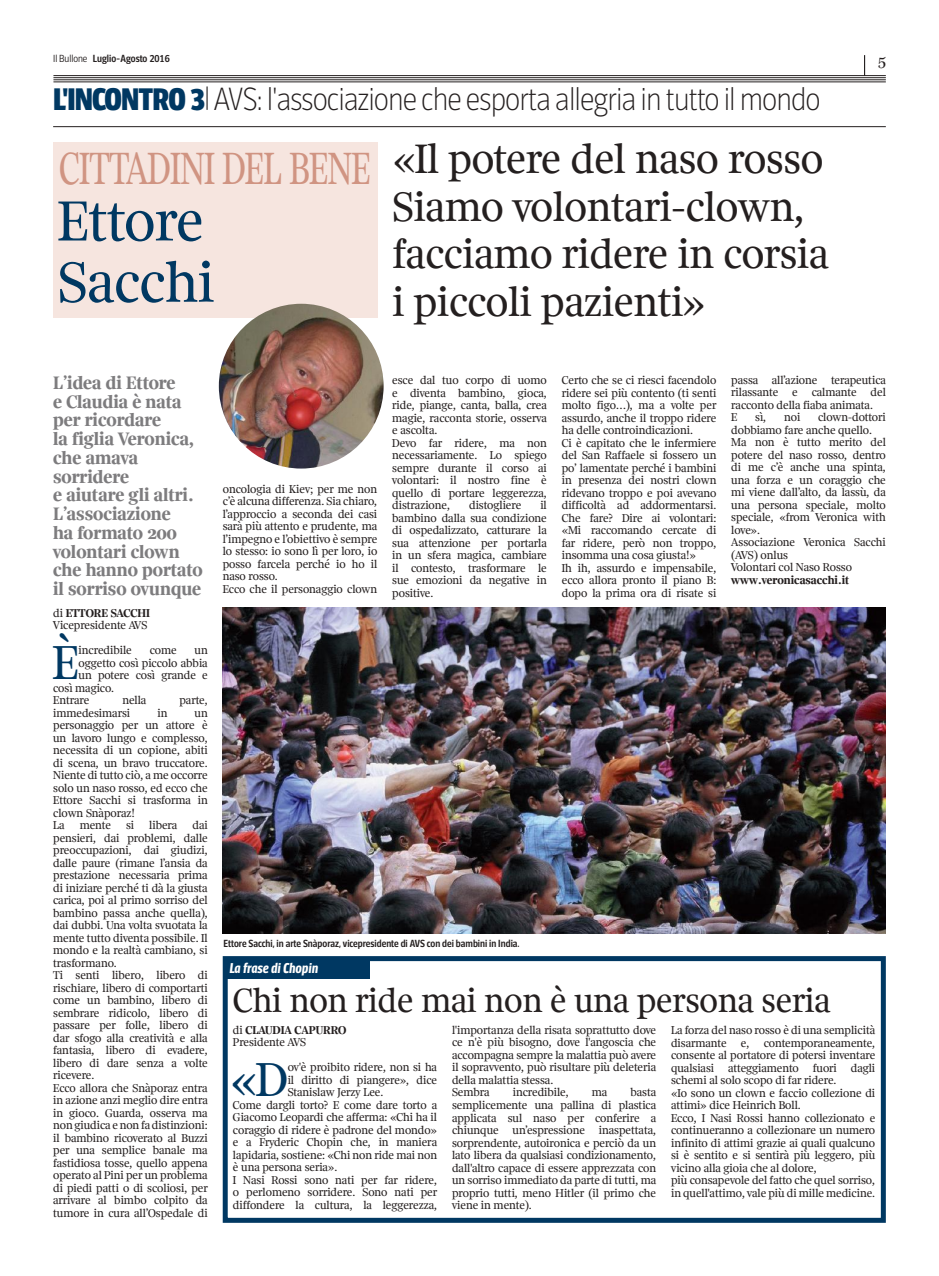
<style>
.page{position:relative;width:939px;height:1276px;background:#fff}
.page>*{position:absolute;margin:0;border:0;box-sizing:border-box;transform-origin:0 0}
.t1{font:300 58.75px/61.2px "Solferino Text";color:#003862}
.t2{font:300 49.62px "Solferino Text";color:#003862}
.t3{font:300 47px "Solferino Text";color:#d09482;scale:.76 1}
.t4{font:300 42.75px/47.5px "Solferino Text";color:#241f1f}
.t5{font:300 35px "Solferino Text";color:#241f1f}
.t6{font:100 31.25px "Brera Condensed";letter-spacing:-.01em;color:#241f1f}
.t7{font:700 18.75px/18.8px "Solferino Text";color:#7d7c7e}
.t8{font:300 16.25px "Solferino Text";color:#241f1f}
.t9{font:italic 800 13.75px "Brera Condensed";color:#fff}
.t10{font:300 11.88px/12.5px "Solferino Text";color:#241f1f}
.t11{font:700 11.88px "Solferino Text";color:#241f1f}
.t12{font:700 10px "Brera Condensed";color:#241f1f}
.s1{font-weight:300}
.s2{font-weight:900;font-size:30px;color:#003862}
.s3{font-weight:700}
</style>
<div class="page">
<hr style="left:53px;top:82px;width:833px;height:1px;background:#241f1f">
<hr style="left:53px;top:75px;width:833px;height:1px;background:#241f1f">
<hr style="left:53px;top:77px;width:833px;height:1px;background:#241f1f">
<hr style="left:53px;top:80px;width:833px;height:1px;background:#241f1f">
<svg style="left:864px;top:55px;width:1px;height:20px"></svg>
<hr style="left:53px;top:126px;width:833px;height:1px;background:#241f1f">
<div style="left:53px;top:142px;width:324px;height:176px;background:#f6e5df"></div>
<img style="left:219px;top:304px;width:165px;height:164px;border-radius:82px">
<div style="left:223px;top:956px;width:663px;height:266px;border:5px solid #003862"></div>
<div style="left:227px;top:960px;width:143px;height:18px;background:#003862"></div>
<img style="left:223px;top:608px;width:663px;height:325px">
<svg style="left:207px;top:86px;width:1px;height:24px"></svg>
<p class="t12" style="left:53px;top:53px;width:118px"><span class="s1">Il Bullone</span> Luglio-Agosto 2016</p>
<h3 class="t8" style="left:878px;top:50px;width:10px">5</h3>
<h3 class="t6" style="left:53px;top:81px;width:769px"><span class="s2">L'INCONTRO 3</span> AVS: l'associazione che esporta allegria in tutto il mondo</h3>
<h3 class="t3" style="left:59px;top:138px;width:24px">cittadini</h3>
<h3 class="t3" style="left:223px;top:138px;width:116px">del bene</h3>
<h1 class="t1" style="left:58px;top:188px;width:158px">Ettore<br>Sacchi</h1>
<h3 class="t4" style="left:392px;top:134px;width:438px">«Il potere del naso rosso<br>Siamo volontari-clown, facciamo ridere in corsia i piccoli pazienti»</h3>
<h3 class="t7" style="left:53px;top:373px;width:151px">L’idea di Ettore<br>e Claudia è nata per ricordare<br>la figlia Veronica, che amava sorridere<br>e aiutare gli altri.<br>L’associazione<br>ha formato 200 volontari clown che hanno portato il sorriso ovunque</h3>
<p class="t10" style="left:223px;top:482px;width:156px">oncologia di Kiev; per me non c’è alcuna differenza. Sia chiaro, l’approccio a seconda dei casi sarà più attento e prudente, ma l’impegno e l’obiettivo è sempre lo stesso: io sono lì per loro, io posso farcela perché io ho il naso rosso.<br>Ecco che il personaggio clown</p>
<p class="t10" style="left:392px;top:373px;width:156px">esce dal tuo corpo di uomo e diventa bambino, gioca, ride, piange, canta, balla, crea magie, racconta storie, osserva e ascolta.<br>Devo far ridere, ma non necessariamente. Lo spiego sempre durante il corso ai volontari: il nostro fine è quello di portare leggerezza, distrazione,</p>
<p class="t10" style="left:392px;top:498px;width:156px;text-align:justify;text-indent:148px">il bambino dalla sua condizione di ospedalizzato, catturare la sua attenzione per portarla in un sfera magica, cambiare il contesto, trasformare le sue emozioni da negative in positive.</p>
<p class="t10" style="left:469px;top:498px;width:54px">distogliere</p>
<p class="t10" style="left:562px;top:373px;width:156px">Certo che se ci riesci facendolo ridere sei più contento (ti senti molto figo…), ma a volte per assurdo, anche il troppo ridere ha delle controindicazioni.<br>Ci è capitato che le infermiere del San Raffaele si fossero un po’ lamentate perché i bambini in presenza dei nostri clown ridevano troppo e poi avevano difficoltà ad addormentarsi.<br>Che fare? Dire ai volontari: «Mi raccomando cercate di far ridere, però non troppo, insomma una cosa giusta!»<br>Ih ih, assurdo e impensabile, ecco allora pronto il piano B: dopo la prima ora di risate si</p>
<p class="t10" style="left:731px;top:373px;width:156px">passa all’azione terapeutica rilassante e calmante del racconto della fiaba animata.<br>E</p>
<p class="t10" style="left:755px;top:411px;width:12px">sì,</p>
<p class="t10" style="left:784px;top:411px;width:18px">noi</p>
<p class="t10" style="left:731px;top:411px;width:156px;text-indent:87px">clown-dottori dobbiamo fare anche quello.<br>Ma non è tutto merito del potere del naso rosso, dentro di me c’è anche una spinta, una forza e un coraggio che mi viene dall’alto, da lassù, da una persona speciale, molto speciale, «from Veronica with love».<br>Associazione Veronica Sacchi (AVS) onlus<br>Volontari col Naso Rosso</p>
<p class="t11" style="left:731px;top:572px;width:119px">www.veronicasacchi.it</p>
<p class="t10" style="left:53px;top:606px;width:98px">di <span class="s3">Ettore Sacchi<br></span>Vicepresidente AVS</p>
<h2 class="t2" style="left:53px;top:630px;width:27px">È</h2>
<p class="t10" style="left:79px;top:643px;width:55px">incredibile</p>
<p class="t10" style="left:150px;top:643px;width:28px">come</p>
<p class="t10" style="left:195px;top:643px;width:15px">un</p>
<p class="t10" style="left:79px;top:656px;width:131px">oggetto così piccolo abbia</p>
<p class="t10" style="left:79px;top:668px;width:131px">un potere così grande e</p>
<p class="t10" style="left:53px;top:681px;width:63px">così magico.</p>
<p class="t10" style="left:53px;top:693px;width:38px">Entrare</p>
<p class="t10" style="left:122px;top:693px;width:25px">nella</p>
<p class="t10" style="left:179px;top:693px;width:30px">parte,</p>
<p class="t10" style="left:53px;top:706px;width:78px">immedesimarsi</p>
<p class="t10" style="left:157px;top:706px;width:11px">in</p>
<p class="t10" style="left:53px;top:706px;width:156px;text-indent:141px">un personaggio per un attore è un lavoro lungo e complesso, necessita di un copione, abiti di scena, un bravo truccatore.<br>Niente di tutto ciò, a me occorre solo un naso rosso, ed ecco che<br>Ettore Sacchi si trasforma in clown Snàporaz!<br>La</p>
<p class="t10" style="left:53px;top:818px;width:156px;text-indent:139px">dai pensieri, dai problemi, dalle preoccupazioni, dai giudizi, dalle paure (rimane l’ansia da prestazione necessaria prima di iniziare perché ti dà la giusta carica, poi al primo sorriso del bambino passa anche quella), dai dubbi. Una volta svuotata la mente tutto diventa possibile. Il mondo e la realtà cambiano, si trasformano.<br>Ti senti libero, libero di rischiare, libero di comportarti come un bambino, libero di sembrare ridicolo, libero di passare per folle, libero di dar sfogo alla creatività e alla fantasia, libero di evadere, libero di dare senza a volte ricevere.<br>Ecco allora che Snàporaz entra in azione anzi meglio dire entra in gioco. Guarda, osserva ma non giudica e non fa distinzioni: il bambino ricoverato al Buzzi per una semplice banale ma fastidiosa tosse, quello appena operato al Pini per un problema di piedi patti o di scoliosi, per arrivare al bimbo colpito da tumore in cura all’Ospedale di</p>
<p class="t10" style="left:80px;top:818px;width:33px">mente</p>
<p class="t10" style="left:126px;top:818px;width:10px">si</p>
<p class="t10" style="left:149px;top:818px;width:30px">libera</p>
<p class="t12" style="left:224px;top:937px;width:298px">Ettore Sacchi, in arte Snàporaz, vicepresidente di AVS con dei bambini in India.</p>
<p class="t9" style="left:229px;top:959px;width:90px">La frase di Chopin</p>
<h3 class="t5" style="left:233px;top:978px;width:599px">Chi non ride mai non è una persona seria</h3>
<p class="t10" style="left:233px;top:1023px;width:115px">di <span class="s3">Claudia capurro<br></span>Presidente AVS</p>
<h2 class="t2" style="left:230px;top:1048px;width:59px">«D</h2>
<p class="t10" style="left:288px;top:1060px;width:151px">ov'è proibito ridere, non si ha</p>
<p class="t10" style="left:288px;top:1073px;width:151px">il diritto di piangere», dice</p>
<p class="t10" style="left:288px;top:1085px;width:97px">Stanislaw Jerzy Lee.</p>
<p class="t10" style="left:233px;top:1098px;width:206px">Come dargli torto? E come dare torto a</p>
<p class="t10" style="left:233px;top:1110px;width:206px">Giacomo Leopardi che afferma: «Chi ha il</p>
<p class="t10" style="left:233px;top:1123px;width:206px">coraggio di ridere è padrone del mondo»</p>
<p class="t10" style="left:233px;top:1135px;width:206px">e a Fryderic Chopin che, in maniera</p>
<p class="t10" style="left:233px;top:1148px;width:206px">lapidaria, sostiene: «Chi non ride mai non</p>
<p class="t10" style="left:233px;top:1161px;width:106px">è una persona seria».</p>
<p class="t10" style="left:233px;top:1173px;width:206px">I Nasi Rossi sono nati per far ridere,</p>
<p class="t10" style="left:233px;top:1186px;width:206px">o perlomeno sorridere. Sono nati per</p>
<p class="t10" style="left:233px;top:1198px;width:206px">diffondere la cultura, la leggerezza,</p>
<p class="t10" style="left:452px;top:1023px;width:206px">l'importanza della risata soprattutto dove ce n'è più bisogno, dove l'angoscia che accompagna sempre la malattia può avere il sopravvento, può risultare più deleteria della malattia stessa.<br>Sembra</p>
<p class="t10" style="left:513px;top:1086px;width:58px">incredibile,</p>
<p class="t10" style="left:592px;top:1086px;width:17px">ma</p>
<p class="t10" style="left:452px;top:1086px;width:206px;text-align:justify;text-indent:178px">basta semplicemente una pallina di plastica applicata sul naso per conferire a chiunque un’espressione inaspettata, sorprendente, autoironica e perciò da un lato libera da qualsiasi condizionamento, dall'altro capace di essere apprezzata con un sorriso immediato da parte di tutti, ma proprio tutti, meno Hitler (il primo che viene in mente).</p>
<p class="t10" style="left:671px;top:1023px;width:206px">La forza del naso rosso è di una semplicità disarmante e, contemporaneamente, consente al portatore di potersi inventare qualsiasi atteggiamento fuori dagli schemi al solo scopo di far ridere.<br>«Io sono un clown e faccio collezione di attimi» dice Heinrich Boll.<br>Ecco, I Nasi Rossi hanno collezionato e continueranno a collezionare un numero infinito di attimi grazie ai quali qualcuno si è sentito e si sentirà più leggero, più vicino alla gioia che al dolore,<br>più consapevole del fatto che quel sorriso, in quell'attimo, vale più di mille medicine.</p>
</div>
